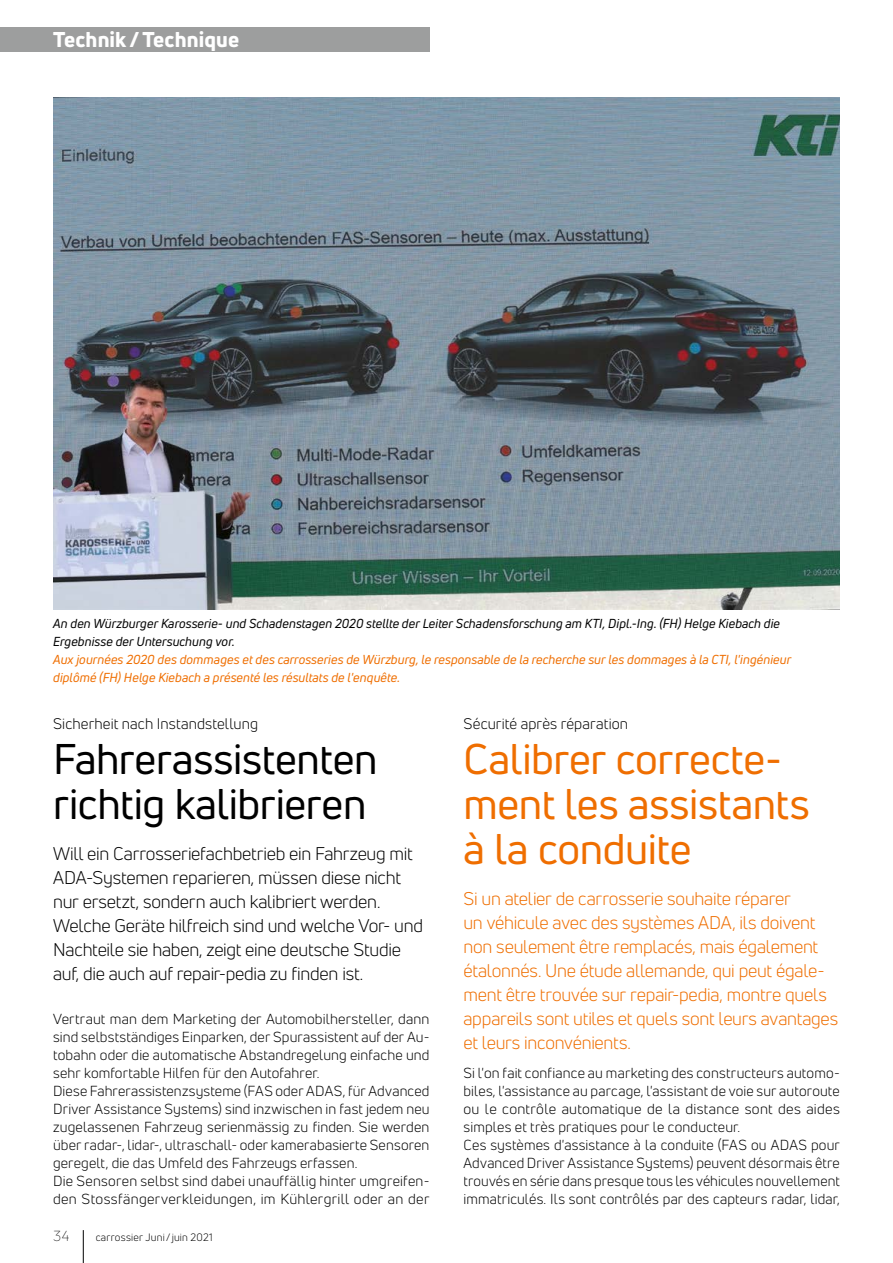
<style>
.page{position:relative;width:893px;height:1263px;background:#fff}
.page>*{position:absolute;margin:0;border:0;box-sizing:border-box;transform-origin:0 0}
.t1{font:42px/45px "Uni Neue";letter-spacing:-.01em;color:#ef6e00}
.t2{font:42px/45px "Uni Neue";letter-spacing:-.01em;color:#000}
.t3{font:800 21px "Uni Neue";letter-spacing:.005em;color:#fff}
.t4{font:18px/24px "Uni Neue";letter-spacing:-.015em;color:#ef6e00}
.t5{font:18px/24px "Uni Neue";letter-spacing:-.015em;color:#000}
.t6{font:15px "Uni Neue";letter-spacing:.005em;color:#000}
.t7{font:14.25px/18px "Uni Neue";letter-spacing:.01em;color:#000}
.t8{font:300 14.25px "Uni Neue";color:#000}
.t9{font:italic 12.75px/18px "Uni Neue";letter-spacing:.01em;color:#ef6e00}
.t10{font:italic 12.75px/18px "Uni Neue";letter-spacing:.01em;color:#000}
.t11{font:10.5px "Uni Neue";letter-spacing:.02em;color:#000}
</style>
<div class="page">
<hr style="left:83px;top:1230px;width:1px;height:33px;background:#000">
<div style="left:0;top:27px;width:429px;height:24px;background:#9d9e9e"></div>
<img style="left:53px;top:98px;width:787px;height:511px">
<h2 class="t3" style="left:53px;top:25px;width:188px">Technik /Technique</h2>
<p class="t10" style="left:53px;top:614px;width:728px">An den Würzburger Karosserie- und Schadenstagen 2020 stellte der Leiter Schadensforschung am KTI, Dipl.-Ing. (FH) Helge Kiebach die<br>Ergebnisse der Untersuchung vor.</p>
<p class="t9" style="left:53px;top:650px;width:740px">Aux journées 2020 des dommages et des carrosseries de Würzburg, le responsable de la recherche sur les dommages à la CTI, l'ingénieur diplômé (FH) Helge Kiebach a présenté les résultats de l'enquête.</p>
<p class="t6" style="left:53px;top:714px;width:206px">Sicherheit nach Instandstellung</p>
<h1 class="t2" style="left:53px;top:736px;width:326px">Fahrerassistenten richtig kalibrieren</h1>
<p class="t5" style="left:53px;top:841px;width:371px">Will ein Carrosseriefachbetrieb ein Fahrzeug mit ADA-Systemen reparieren, müssen diese nicht nur ersetzt, sondern auch kalibriert werden.<br>Welche Geräte hilfreich sind und welche Vor- und Nachteile sie haben, zeigt eine deutsche Studie auf, die auch auf repair-pedia zu finden ist.</p>
<p class="t7" style="left:53px;top:1009px;width:378px">Vertraut man dem Marketing der Automobilhersteller, dann sind selbstständiges Einparken, der Spurassistent auf der Au&shy;tobahn oder die automatische Abstandregelung einfache und sehr komfortable Hilfen für den Autofahrer.<br>Diese Fahrerassistenzsysteme (FAS oder ADAS, für Advanced Driver Assistance Systems) sind inzwischen in fast jedem neu zugelassenen Fahrzeug serienmässig zu finden. Sie werden über radar-, lidar-, ultraschall- oder kamerabasierte Sensoren geregelt, die das Umfeld des Fahrzeugs erfassen.<br>Die Sensoren selbst sind dabei unauffällig hinter umgreifen&shy;den Stossfängerverkleidungen, im Kühlergrill oder an der</p>
<p class="t8" style="left:53px;top:1227px;width:18px">34</p>
<p class="t11" style="left:96px;top:1231px;width:119px">carrossier Juni/juin 2021</p>
<p class="t6" style="left:463px;top:714px;width:166px">Sécurité après réparation</p>
<h1 class="t1" style="left:463px;top:736px;width:348px">Calibrer correcte&shy;ment les assistants à la conduite</h1>
<p class="t4" style="left:463px;top:886px;width:376px">Si un atelier de carrosserie souhaite réparer<br>un véhicule avec des systèmes ADA, ils doivent non seulement être remplacés, mais également étalonnés. Une étude allemande, qui peut égale&shy;ment être trouvée sur repair-pedia, montre quels appareils sont utiles et quels sont leurs avantages et leurs inconvénients.</p>
<p class="t7" style="left:463px;top:1063px;width:378px">Si l'on fait confiance au marketing des constructeurs automo&shy;biles, l'assistance au parcage, l'assistant de voie sur autoroute ou le contrôle automatique de la distance sont des aides simples et très pratiques pour le conducteur.<br>Ces systèmes d'assistance à la conduite (FAS ou ADAS pour Advanced Driver Assistance Systems) peuvent désormais être trouvés en série dans presque tous les véhicules nouvellement immatriculés. Ils sont contrôlés par des capteurs radar, lidar,</p>
</div>
